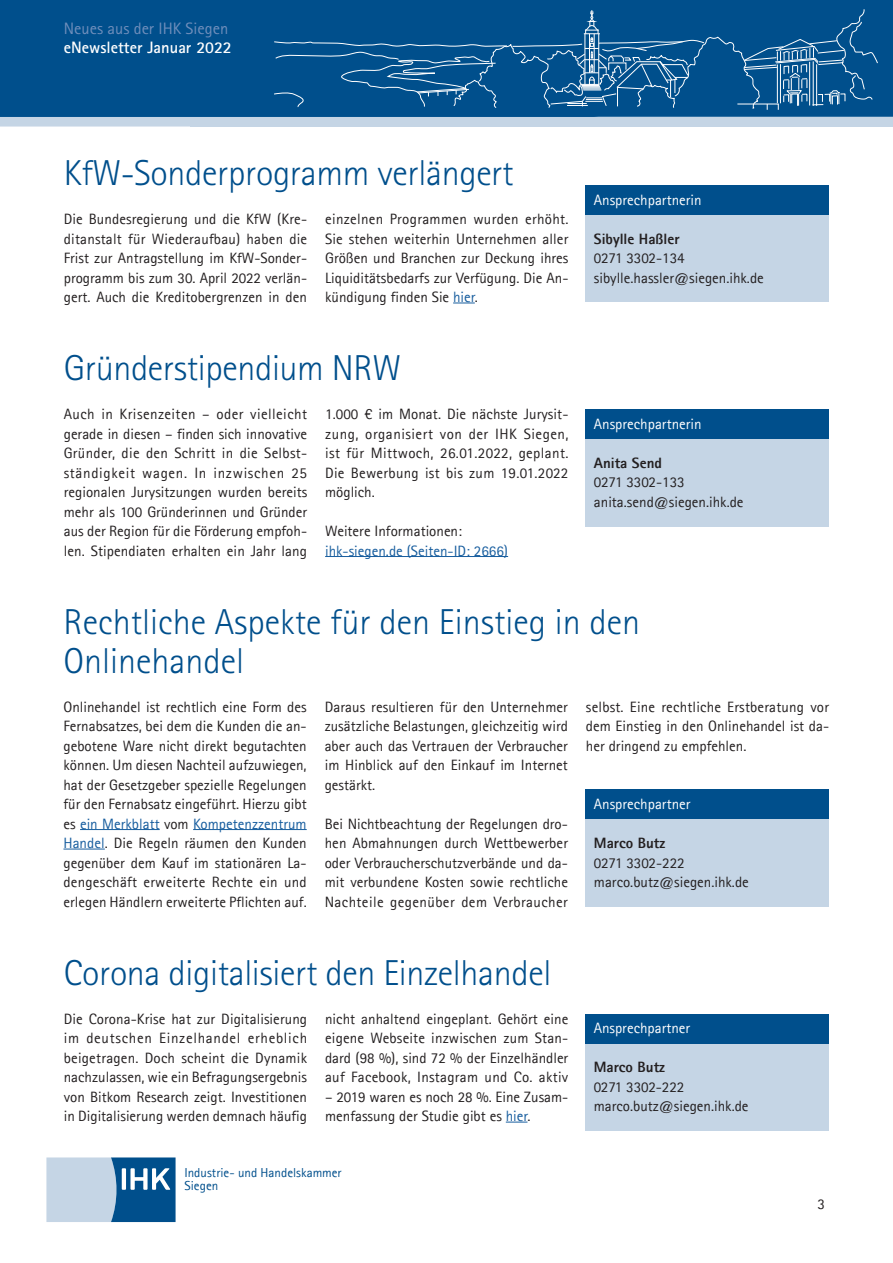
<style>
.page{position:relative;width:893px;height:1263px;background:#fff}
.page>*{position:absolute;margin:0;border:0;box-sizing:border-box;transform-origin:0 0}
.t1{font:225px "Rotis Sans Serif";color:#004f8c}
.H2_5{font:300 36px/39px "Rotis Sans Serif";letter-spacing:-.01em;color:#004f8c}
.t2{font:700 16.5px "Rotis Sans Serif";color:#fff}
.t3{font:16.5px "Rotis Sans Serif";color:#6f8ebb}
.Fließtext{font:15px/19.5px "Agfa Rotis Sans Serif";color:#231f20;text-align:justify}
.Fließtext-2{font:15px "Agfa Rotis Sans Serif";color:#fff}
.Fließtext-3{font:15px/19.5px "Agfa Rotis Sans Serif";color:#175d9e}
.Fließtext-4{font:700 15px "Agfa Rotis Sans Serif";color:#231f20}
.t4{font:13.05px/13.4px "Agfa Rotis Sans Serif";color:#004f8c}
.s1{color:#175d9e}
.s2{color:#231f20}
</style>
<div class="page">
<div style="left:0;top:117px;width:893px;height:10px;background:#c5d5e5"></div>
<div style="left:0;top:0;width:893px;height:117px;background:#004f8c"></div>
<svg style="left:46px;top:1157px;width:130px;height:65px;background:#79a1c2"></svg>
<svg style="left:274px;top:9px;width:604px;height:103px;background:#125b94"></svg>
<div style="left:585px;top:215px;width:244px;height:87px;background:#c5d5e5"></div>
<div style="left:585px;top:185px;width:244px;height:29px;background:#004f8c"></div>
<svg style="left:453px;top:303px;width:22px;height:1px"></svg>
<hr style="left:325px;top:556px;width:183px;height:1px;background:#175d9e">
<div style="left:585px;top:439px;width:244px;height:87px;background:#c5d5e5"></div>
<div style="left:585px;top:409px;width:244px;height:30px;background:#004f8c"></div>
<svg style="left:506px;top:1122px;width:21px;height:1px"></svg>
<div style="left:585px;top:1043px;width:244px;height:88px;background:#c5d5e5"></div>
<div style="left:585px;top:1014px;width:244px;height:29px;background:#004f8c"></div>
<div style="left:585px;top:819px;width:244px;height:88px;background:#c5d5e5"></div>
<div style="left:585px;top:789px;width:244px;height:30px;background:#004f8c"></div>
<hr style="left:80px;top:829px;width:80px;height:1px;background:#175d9e">
<hr style="left:193px;top:829px;width:114px;height:1px;background:#175d9e">
<hr style="left:63px;top:849px;width:42px;height:1px;background:#175d9e">
<p class="t3" style="left:64px;top:18px;width:166px">Neues aus der IHK Siegen</p>
<p class="t2" style="left:64px;top:37px;width:170px">eNewsletter Januar 2022</p>
<h1 class="t1" style="left:-8px;top:-15px;width:885px">Berufsbild</h1>
<p class="H2_5" style="left:64px;top:153px;width:451px">KfW-Sonderprogramm verlängert</p>
<p class="Fließtext" style="left:64px;top:209px;width:245px">Die Bundesregierung und die KfW (Kre&shy;ditanstalt für Wiederaufbau) haben die Frist zur Antragstellung im KfW-Sonder&shy;programm bis zum 30. April 2022 verlän&shy;gert. Auch die Kreditobergrenzen in den</p>
<p class="Fließtext" style="left:325px;top:209px;width:245px">einzelnen Programmen wurden erhöht.<br>Sie stehen weiterhin Unternehmen aller Größen und Branchen zur Deckung ihres Liquiditätsbedarfs zur Verfügung. Die An&shy;kündigung finden Sie <span class="s1">hier</span>.</p>
<p class="Fließtext-2" style="left:594px;top:191px;width:109px">Ansprechpartnerin</p>
<p class="Fließtext-4" style="left:594px;top:229px;width:87px">Sibylle Haßler</p>
<p class="Fließtext" style="left:594px;top:248px;width:92px">0271 3302-134</p>
<p class="Fließtext" style="left:594px;top:268px;width:171px">sibylle.hassler@siegen.ihk.de</p>
<p class="H2_5" style="left:64px;top:348px;width:339px">Gründerstipendium NRW</p>
<p class="Fließtext" style="left:64px;top:404px;width:245px">Auch in Krisenzeiten – oder vielleicht gerade in diesen – finden sich innovative Gründer, die den Schritt in die Selbst&shy;ständigkeit wagen. In inzwischen 25 regionalen Jurysitzungen wurden bereits mehr als 100 Gründerinnen und Gründer aus der Region für die Förderung empfoh&shy;len. Stipendiaten erhalten ein Jahr lang</p>
<p class="Fließtext" style="left:325px;top:404px;width:245px">1.000 € im Monat. Die nächste Jurysit&shy;zung, organisiert von der IHK Siegen, ist für Mittwoch, 26.01.2022, geplant.<br>Die Bewerbung ist bis zum 19.01.2022 möglich.</p>
<p class="Fließtext-3" style="left:325px;top:521px;width:184px"><span class="s2">Weitere Informationen: </span>ihk-siegen.de (Seiten-ID: 2666)</p>
<p class="Fließtext-2" style="left:594px;top:415px;width:109px">Ansprechpartnerin</p>
<p class="Fließtext-4" style="left:594px;top:453px;width:70px">Anita Send</p>
<p class="Fließtext" style="left:594px;top:472px;width:92px">0271 3302-133</p>
<p class="Fließtext" style="left:594px;top:492px;width:151px">anita.send@siegen.ihk.de</p>
<p class="H2_5" style="left:63px;top:602px;width:578px">Rechtliche Aspekte für den Einstieg in den<br>Onlinehandel</p>
<p class="Fließtext" style="left:63px;top:697px;width:245px">Onlinehandel ist rechtlich eine Form des Fernabsatzes, bei dem die Kunden die an&shy;gebotene Ware nicht direkt begutachten können. Um diesen Nachteil aufzuwiegen, hat der Gesetzgeber spezielle Regelungen für den Fernabsatz eingeführt. Hierzu gibt es <span class="s1">ein Merkblatt</span> vom <span class="s1">Kompetenzzentrum Handel</span>. Die Regeln räumen den Kunden gegenüber dem Kauf im stationären La&shy;dengeschäft erweiterte Rechte ein und erlegen Händlern erweiterte Pflichten auf.</p>
<p class="Fließtext" style="left:325px;top:697px;width:245px">Daraus resultieren für den Unternehmer zusätzliche Belastungen, gleichzeitig wird aber auch das Vertrauen der Verbraucher im Hinblick auf den Einkauf im Internet gestärkt.</p>
<p class="Fließtext" style="left:586px;top:697px;width:245px">selbst. Eine rechtliche Erstberatung vor dem Einstieg in den Onlinehandel ist da&shy;her dringend zu empfehlen.</p>
<p class="Fließtext-2" style="left:594px;top:795px;width:98px">Ansprechpartner</p>
<p class="Fließtext" style="left:325px;top:814px;width:245px">Bei Nichtbeachtung der Regelungen dro&shy;hen Abmahnungen durch Wettbewerber oder Verbraucherschutzverbände und da&shy;mit verbundene Kosten sowie rechtliche Nachteile gegenüber dem Verbraucher</p>
<p class="Fließtext-4" style="left:594px;top:833px;width:73px">Marco Butz</p>
<p class="Fließtext" style="left:594px;top:853px;width:92px">0271 3302-222</p>
<p class="Fließtext" style="left:594px;top:872px;width:156px">marco.butz@siegen.ihk.de</p>
<p class="H2_5" style="left:64px;top:953px;width:489px">Corona digitalisiert den Einzelhandel</p>
<p class="Fließtext" style="left:64px;top:1009px;width:245px">Die Corona-Krise hat zur Digitalisierung im deutschen Einzelhandel erheblich beigetragen. Doch scheint die Dynamik nachzulassen, wie ein Befragungsergebnis von Bitkom Research zeigt. Investitionen in Digitalisierung werden demnach häufig</p>
<p class="Fließtext" style="left:325px;top:1009px;width:245px">nicht anhaltend eingeplant. Gehört eine eigene Webseite inzwischen zum Stan&shy;dard (98 %), sind 72 % der Einzelhändler auf Facebook, Instagram und Co. aktiv</p>
<p class="Fließtext" style="left:325px;top:1087px;width:245px">– 2019 waren es noch 28 %. Eine Zusam&shy;menfassung der Studie gibt es <span class="s1">hier</span>.</p>
<p class="t4" style="left:184px;top:1165px;width:159px">Industrie- und Handelskammer<br>Siegen</p>
<p class="Fließtext-2" style="left:594px;top:1019px;width:98px">Ansprechpartner</p>
<p class="Fließtext-4" style="left:594px;top:1058px;width:73px">Marco Butz</p>
<p class="Fließtext" style="left:594px;top:1077px;width:92px">0271 3302-222</p>
<p class="Fließtext" style="left:594px;top:1096px;width:156px">marco.butz@siegen.ihk.de</p>
<p class="Fließtext" style="left:817px;top:1194px;width:9px">3</p>
</div>
